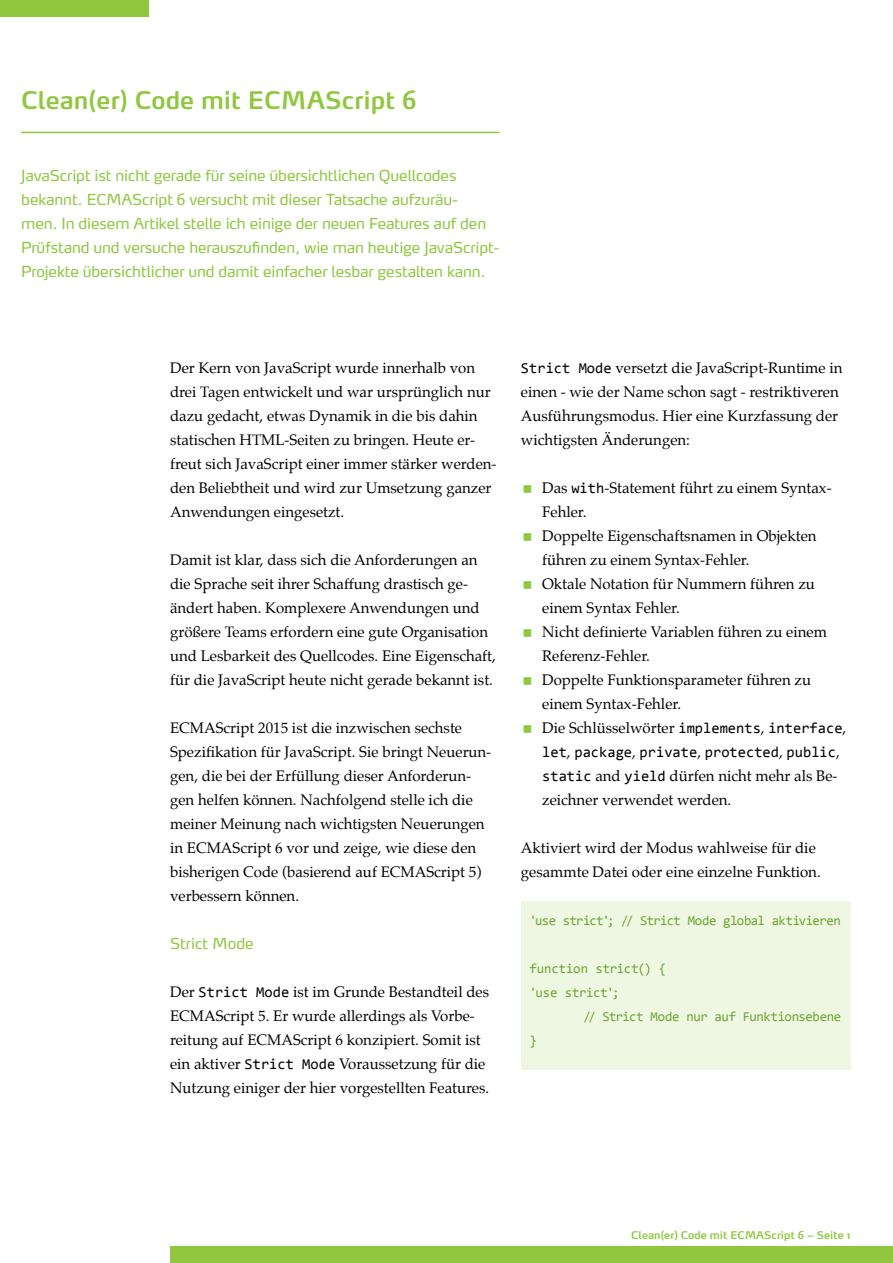
<style>
.page{position:relative;width:893px;height:1263px;background:#fff}
.page>*{position:absolute;margin:0;border:0;box-sizing:border-box;transform-origin:0 0}
.t1{font:600 24px "Max OT";color:#90c73f}
.t2{font:15px/24px "Palatino";color:#000}
.t3{font:15px/24px "Max OT";letter-spacing:-.01em;color:#90c73f}
.t4{font:15px "Consolas";color:#000}
.t5{font:13.5px "Consolas";letter-spacing:-.03em;color:#73a534}
.t6{font:600 10.5px "Max OT";color:#90c73f}
.s1{font-family:"Consolas"}
.s2{font-family:"Palatino"}
</style>
<div class="page">
<div style="left:170px;top:1246px;width:723px;height:17px;background:#90c73f"></div>
<div style="left:0;top:0;width:149px;height:17px;background:#90c73f"></div>
<hr style="left:21px;top:132px;width:479px;height:1px;background:#90c73f">
<div style="left:521px;top:901px;width:329px;height:169px;background:#eef7e2"></div>
<h1 class="t1" style="left:21px;top:85px;width:397px">Clean(er) Code mit ECMAScript 6</h1>
<p class="t3" style="left:21px;top:165px;width:480px">JavaScript ist nicht gerade für seine übersichtlichen Quellcodes bekannt. ECMAScript 6 versucht mit dieser Tatsache aufzuräu-<br>men. In diesem Artikel stelle ich einige der neuen Features auf den Prüfstand und versuche herauszufinden, wie man heutige JavaScript-Projekte übersichtlicher und damit einfacher lesbar gestalten kann.</p>
<p class="t2" style="left:170px;top:356px;width:328px">Der Kern von JavaScript wurde innerhalb von drei Tagen entwickelt und war ursprünglich nur dazu gedacht, etwas Dynamik in die bis dahin statischen HTML-Seiten zu bringen. Heute er&shy;freut sich JavaScript einer immer stärker werden&shy;den Beliebtheit und wird zur Umsetzung ganzer Anwendungen eingesetzt.</p>
<p class="t2" style="left:170px;top:548px;width:327px">Damit ist klar, dass sich die Anforderungen an die Sprache seit ihrer Schaffung drastisch ge&shy;ändert haben. Komplexere Anwendungen und größere Teams erfordern eine gute Organisation und Lesbarkeit des Quellcodes. Eine Eigenschaft, für die JavaScript heute nicht gerade bekannt ist.</p>
<p class="t2" style="left:170px;top:716px;width:323px">ECMAScript 2015 ist die inzwischen sechste Spezifikation für JavaScript. Sie bringt Neuerun&shy;gen, die bei der Erfüllung dieser Anforderun&shy;gen helfen können. Nachfolgend stelle ich die meiner Meinung nach wichtigsten Neuerungen in ECMAScript 6 vor und zeige, wie diese den bisherigen Code (basierend auf ECMAScript 5) verbessern können.</p>
<p class="t3" style="left:170px;top:933px;width:85px">Strict Mode</p>
<p class="t2" style="left:170px;top:980px;width:321px">Der <span class="s1">Strict Mode</span> ist im Grunde Bestandteil des ECMAScript 5. Er wurde allerdings als Vorbe&shy;reitung auf ECMAScript 6 konzipiert. Somit ist ein aktiver <span class="s1">Strict Mode</span> Voraussetzung für die Nutzung einiger der hier vorgestellten Features.</p>
<p class="t2" style="left:521px;top:356px;width:323px"><span class="s1">Strict Mode</span> versetzt die JavaScript-Runtime in einen - wie der Name schon sagt - restriktiveren Ausführungsmodus. Hier eine Kurzfassung der wichtigsten Änderungen:</p>
<p class="t2" style="left:542px;top:476px;width:306px">Das <span class="s1">with</span>-Statement führt zu einem Syntax-<br>Fehler.<br>Doppelte Eigenschaftsnamen in Objekten führen zu einem Syntax-Fehler.<br>Oktale Notation für Nummern führen zu einem Syntax Fehler.<br>Nicht definierte Variablen führen zu einem<br>Referenz-Fehler.<br>Doppelte Funktionsparameter führen zu einem Syntax-Fehler.<br>Die Schlüsselwörter <span class="s1">implements</span>, <span class="s1">interface</span>,</p>
<p class="t4" style="left:542px;top:743px;width:299px">let<span class="s2">,</span> package<span class="s2">,</span> private<span class="s2">,</span> protected<span class="s2">,</span> public<span class="s2">,</span></p>
<p class="t2" style="left:542px;top:764px;width:297px"><span class="s1">static</span> and <span class="s1">yield</span> dürfen nicht mehr als Be&shy;zeichner verwendet werden.</p>
<p class="t2" style="left:521px;top:836px;width:301px">Aktiviert wird der Modus wahlweise für die gesammte Datei oder eine einzelne Funktion.</p>
<p class="t5" style="left:529px;top:912px;width:313px">'use strict'; // Strict Mode global aktivieren</p>
<p class="t5" style="left:529px;top:960px;width:138px">function strict() {</p>
<p class="t5" style="left:529px;top:984px;width:92px">'use strict';</p>
<p class="t5" style="left:583px;top:1008px;width:259px">// Strict Mode nur auf Funktionsebene</p>
<p class="t5" style="left:529px;top:1032px;width:9px">}</p>
<p class="t6" style="left:631px;top:1228px;width:221px">Clean(er) Code mit ECMAScript 6 – Seite 1</p>
</div>
